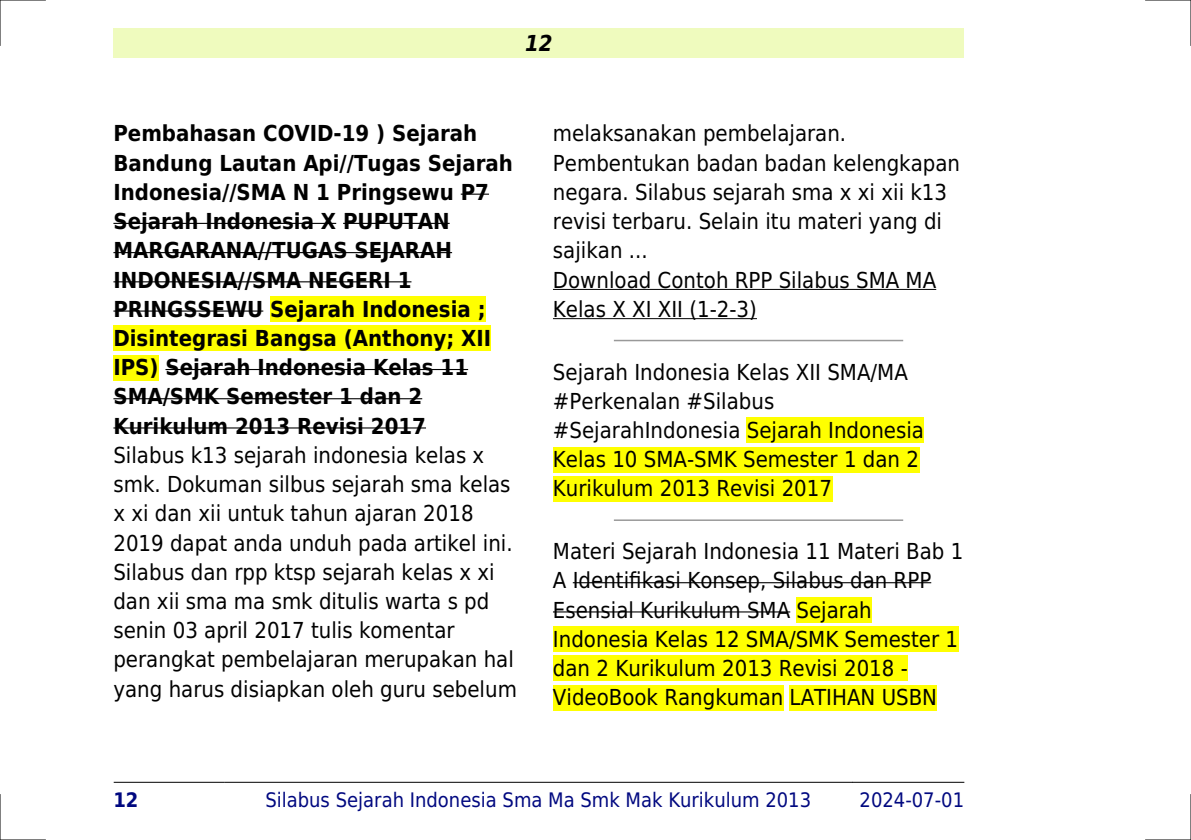
<style>
.page{position:relative;width:1191px;height:840px;background:#fff}
.page>*{position:absolute;margin:0;border:0;box-sizing:border-box;transform-origin:0 0}
.t1{font:22px/29.2px "DejaVu Sans Condensed";color:#000}
.t2{font:700 22px/29.2px "DejaVu Sans Condensed";color:#000}
.t3{font:italic 700 22px "DejaVu Sans Condensed";color:#000}
.t4{font:20px "DejaVu Sans Condensed";color:#000880}
.t5{font:700 20px "DejaVu Sans Condensed";color:#000880}
</style>
<div class="page">
<div style="left:113px;top:28px;width:851px;height:30px;background:#effbbe"></div>
<hr style="left:114px;top:781px;width:110px;height:1px;background:#000">
<hr style="left:225px;top:781px;width:627px;height:1px;background:#000">
<hr style="left:852px;top:781px;width:112px;height:1px;background:#000">
<hr style="left:461px;top:193px;width:28px;height:2px;background:#000">
<hr style="left:113px;top:223px;width:223px;height:1px;background:#000">
<hr style="left:343px;top:223px;width:107px;height:1px;background:#000">
<hr style="left:113px;top:252px;width:339px;height:1px;background:#000">
<hr style="left:113px;top:281px;width:298px;height:1px;background:#000">
<hr style="left:113px;top:310px;width:150px;height:1px;background:#000">
<div style="left:270px;top:296px;width:215px;height:26px;background:#ff0"></div>
<div style="left:113px;top:325px;width:378px;height:26px;background:#ff0"></div>
<div style="left:113px;top:354px;width:46px;height:26px;background:#ff0"></div>
<hr style="left:165px;top:369px;width:303px;height:1px;background:#000">
<hr style="left:113px;top:398px;width:309px;height:1px;background:#000">
<hr style="left:113px;top:427px;width:313px;height:1px;background:#000">
<hr style="left:553px;top:289px;width:383px;height:1px;background:#000">
<hr style="left:553px;top:318px;width:204px;height:1px;background:#000">
<hr style="left:614px;top:339px;width:288px;height:2px;background:#999">
<div style="left:747px;top:417px;width:177px;height:26px;background:#ff0"></div>
<div style="left:553px;top:446px;width:366px;height:26px;background:#ff0"></div>
<div style="left:553px;top:475px;width:279px;height:26px;background:#ff0"></div>
<hr style="left:614px;top:519px;width:288px;height:1px;background:#999">
<hr style="left:573px;top:582px;width:358px;height:1px;background:#000">
<hr style="left:553px;top:611px;width:237px;height:1px;background:#000">
<div style="left:796px;top:597px;width:75px;height:25px;background:#ff0"></div>
<div style="left:553px;top:626px;width:405px;height:25px;background:#ff0"></div>
<div style="left:553px;top:655px;width:355px;height:26px;background:#ff0"></div>
<div style="left:553px;top:684px;width:230px;height:26px;background:#ff0"></div>
<div style="left:789px;top:684px;width:148px;height:26px;background:#ff0"></div>
<hr style="left:0;top:0;width:45px;height:1px;background:#000">
<hr style="left:1145px;top:0;width:46px;height:1px;background:#000">
<hr style="left:0;top:839px;width:45px;height:1px;background:#000">
<hr style="left:1145px;top:839px;width:46px;height:1px;background:#000">
<hr style="left:0;top:0;width:1px;height:45px;background:#000">
<hr style="left:0;top:794px;width:1px;height:45px;background:#000">
<hr style="left:1190px;top:0;width:1px;height:45px;background:#000">
<hr style="left:1190px;top:794px;width:1px;height:45px;background:#000">
<p class="t3" style="left:525px;top:30px;width:29px">12</p>
<p class="t2" style="left:113px;top:119px;width:401px">Pembahasan COVID-19 ) Sejarah<br>Bandung Lautan Api//Tugas Sejarah<br>Indonesia//SMA N 1 Pringsewu P7<br>Sejarah Indonesia X PUPUTAN<br>MARGARANA//TUGAS SEJARAH<br>INDONESIA//SMA NEGERI 1<br>PRINGSSEWU Sejarah Indonesia ;<br>Disintegrasi Bangsa (Anthony; XII<br>IPS) Sejarah Indonesia Kelas 11<br>SMA/SMK Semester 1 dan 2<br>Kurikulum 2013 Revisi 2017</p>
<p class="t1" style="left:113px;top:440px;width:405px">Silabus k13 sejarah indonesia kelas x smk. Dokuman silbus sejarah sma kelas x xi dan xii untuk tahun ajaran 2018<br>2019 dapat anda unduh pada artikel ini.<br>Silabus dan rpp ktsp sejarah kelas x xi dan xii sma ma smk ditulis warta s pd senin 03 april 2017 tulis komentar perangkat pembelajaran merupakan hal yang harus disiapkan oleh guru sebelum</p>
<p class="t1" style="left:553px;top:119px;width:409px">melaksanakan pembelajaran.<br>Pembentukan badan badan kelengkapan negara. Silabus sejarah sma x xi xii k13 revisi terbaru. Selain itu materi yang di sajikan ...<br>Download Contoh RPP Silabus SMA MA<br>Kelas X XI XII (1-2-3)</p>
<p class="t1" style="left:553px;top:357px;width:372px">Sejarah Indonesia Kelas XII SMA/MA #Perkenalan #Silabus #SejarahIndonesia Sejarah Indonesia<br>Kelas 10 SMA-SMK Semester 1 dan 2<br>Kurikulum 2013 Revisi 2017</p>
<p class="t1" style="left:553px;top:536px;width:412px">Materi Sejarah Indonesia 11 Materi Bab 1<br>A Identifikasi Konsep, Silabus dan RPP Esensial Kurikulum SMA Sejarah Indonesia Kelas 12 SMA/SMK Semester 1 dan 2 Kurikulum 2013 Revisi 2018 - VideoBook Rangkuman LATIHAN USBN</p>
<p class="t5" style="left:113px;top:787px;width:27px">12</p>
<p class="t4" style="left:265px;top:787px;width:547px">Silabus Sejarah Indonesia Sma Ma Smk Mak Kurikulum 2013</p>
<p class="t4" style="left:859px;top:787px;width:106px">2024-07-01</p>
</div>
